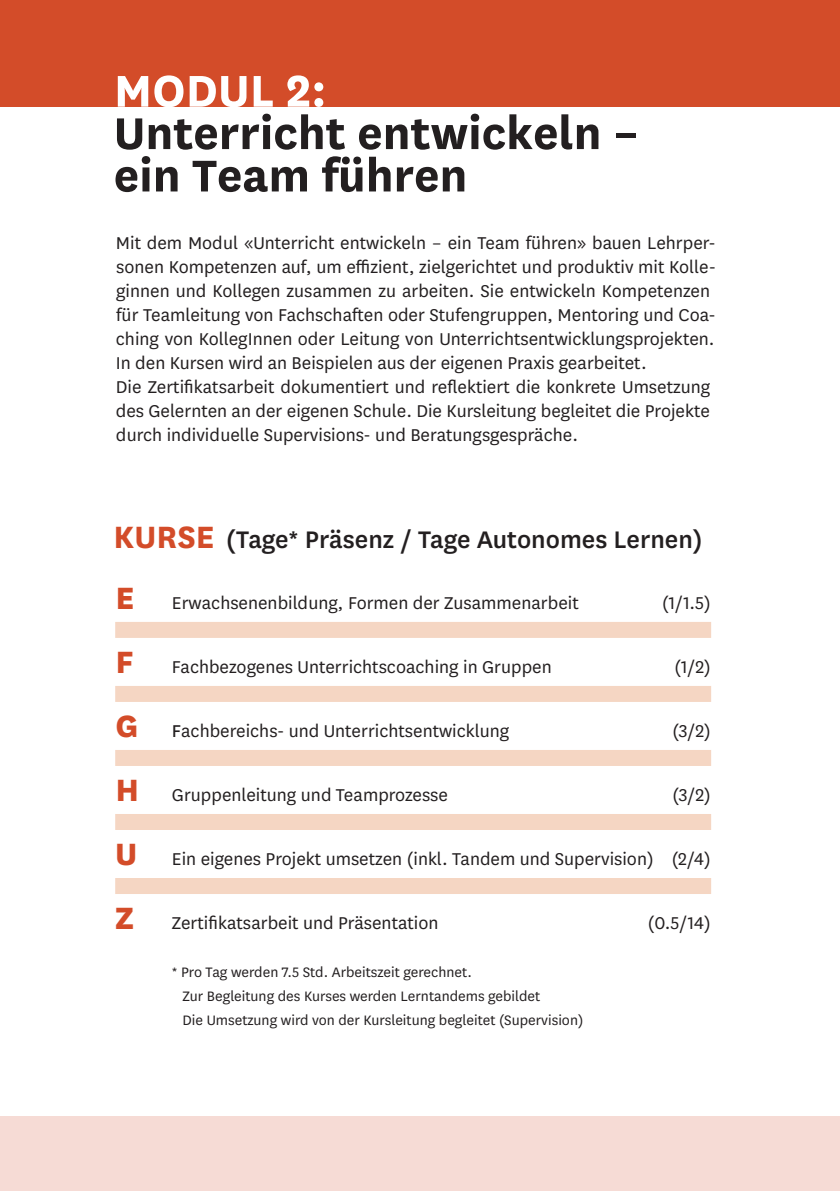
<style>
.page{position:relative;width:840px;height:1191px;background:#fff}
.page>*{position:absolute;margin:0;border:0;box-sizing:border-box;transform-origin:0 0}
.t1{font:700 52px/42.4px "National Uni Fr";color:#231f20}
.t2{font:700 52px "National Uni Fr";color:#fff}
.t3{font:500 28px "National Uni Fr";color:#231f20}
.t4{font:20px/24px "National Uni Fr";color:#231f20}
.t5{font:16px/24px "National Uni Fr";color:#231f20}
.s1{font-weight:700;font-size:36px;color:#d34c29}
.s2{font-weight:800;font-size:36px;color:#d34c29}
.s3{font-style:inherit}
</style>
<div class="page">
<div style="left:0;top:0;width:839px;height:106px;background:#d34c29"></div>
<div style="left:0;top:1116px;width:839px;height:75px;background:#f6dbd5"></div>
<div style="left:115px;top:622px;width:595px;height:16px;background:#f5d6c3"></div>
<div style="left:115px;top:686px;width:595px;height:16px;background:#f5d6c3"></div>
<div style="left:115px;top:750px;width:595px;height:16px;background:#f5d6c3"></div>
<div style="left:115px;top:814px;width:595px;height:16px;background:#f5d6c3"></div>
<div style="left:115px;top:878px;width:595px;height:16px;background:#f5d6c3"></div>
<h1 class="t2" style="left:114px;top:54px;width:214px">MODUL 2:</h1>
<h1 class="t1" style="left:114px;top:108px;width:526px">Unterricht entwickeln – ein Team führen</h1>
<p class="t4" style="left:116px;top:230px;width:601px">Mit dem Modul «Unterricht entwickeln – ein Team führen» bauen Lehrper&shy;sonen Kompetenzen auf, um effizient, zielgerichtet und produktiv mit Kolle&shy;ginnen und Kollegen zusammen zu arbeiten. Sie entwickeln Kompetenzen für Teamleitung von Fachschaften oder Stufengruppen, Mentoring und Coa&shy;ching von KollegInnen oder Leitung von Unterrichtsentwicklungsprojekten.<br>In den Kursen wird an Beispielen aus der eigenen Praxis gearbeitet.<br>Die Zertifikatsarbeit dokumentiert und reflektiert die konkrete Umsetzung des Gelernten an der eigenen Schule. Die Kursleitung begleitet die Projekte durch individuelle Supervisions- und Beratungsgespräche.</p>
<h2 class="t3" style="left:113px;top:520px;width:590px"><span class="s1">KURSE</span> (Tage* Präsenz / Tage Autonomes Lernen)</h2>
<p class="t4" style="left:115px;top:590px;width:464px"><span class="s2">E</span> Erwachsenenbildung, Formen der Zusammenarbeit</p>
<p class="t4" style="left:661px;top:590px;width:50px">(1/1.5)</p>
<p class="t4" style="left:115px;top:654px;width:437px"><span class="s2">F</span> Fachbezogenes Unterrichtscoaching in Gruppen</p>
<p class="t4" style="left:674px;top:654px;width:38px">(1/2)</p>
<p class="t4" style="left:116px;top:718px;width:395px"><span class="s2">G</span> <span class="s3">F</span>achbereichs- und Unterrichtsentwicklung</p>
<p class="t4" style="left:672px;top:718px;width:40px">(3/2)</p>
<p class="t4" style="left:115px;top:782px;width:334px"><span class="s2">H</span> Gruppenleitung und Teamprozesse</p>
<p class="t4" style="left:672px;top:782px;width:40px">(3/2)</p>
<p class="t4" style="left:115px;top:846px;width:596px"><span class="s2">U</span> Ein eigenes Projekt umsetzen (inkl. Tandem und Supervision) (2/4)</p>
<p class="t4" style="left:115px;top:910px;width:324px"><span class="s2">Z</span> Zertifikatsarbeit und Präsentation</p>
<p class="t4" style="left:647px;top:910px;width:64px">(0.5/14)</p>
<p class="t5" style="left:182px;top:959px;width:402px;text-indent:-11px">* Pro Tag werden 7.5 Std. Arbeitszeit gerechnet.<br>Zur Begleitung des Kurses werden Lerntandems gebildet<br>Die Umsetzung wird von der Kursleitung begleitet (Supervision)</p>
</div>
